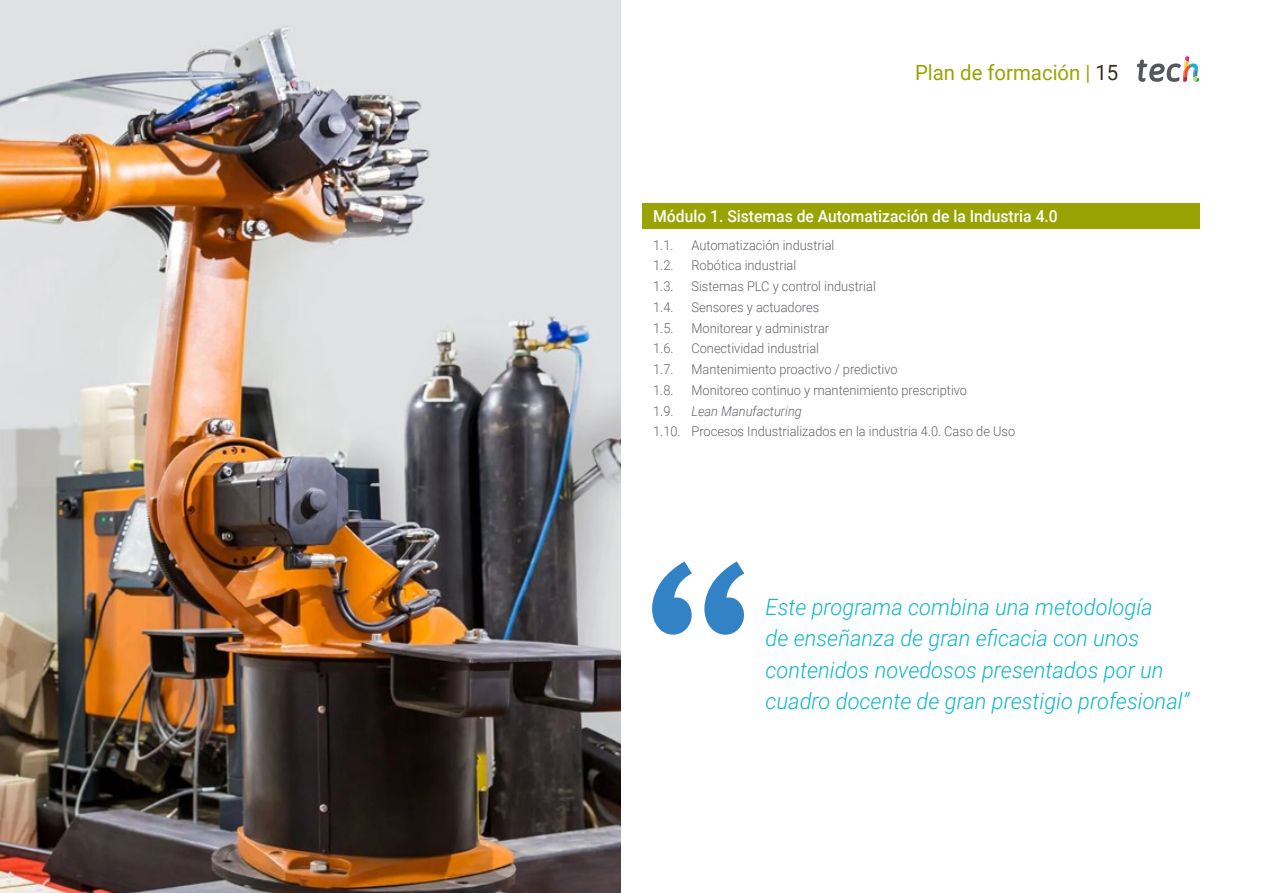
<style>
.page{position:relative;width:1263px;height:893px;background:#fff}
.page>*{position:absolute;margin:0;border:0;box-sizing:border-box;transform-origin:0 0}
.t1{font:italic 300 22.5px/31.5px "Roboto";color:#0fb6cf}
.t2{font:21px "Roboto";color:#99a303}
.t3{font:500 16.5px "Roboto";color:#fff;scale:.95 1}
.t4{font:300 13.5px "Roboto";color:#61646a;scale:.95 1}
.t5{font:italic 300 13.5px "Roboto";color:#61646a;scale:.95 1}
.s1{color:#312e20}
</style>
<div class="page">
<img style="left:0;top:0;width:621px;height:893px">
<div style="left:642px;top:204px;width:557px;height:25px;background:#99a303"></div>
<svg style="left:1137px;top:56px;width:62px;height:26px"></svg>
<svg style="left:652px;top:561px;width:92px;height:74px"></svg>
<h2 class="t2" style="left:915px;top:57px;width:205px">Plan de formación | <span class="s1">15</span></h2>
<p class="t3" style="left:653px;top:205px;width:427px">Módulo 1. Sistemas de Automatización de la Industria 4.0</p>
<p class="t4" style="left:653px;top:235px;width:23px">1.1.</p>
<p class="t4" style="left:691px;top:235px;width:152px">Automatización industrial</p>
<p class="t4" style="left:653px;top:256px;width:23px">1.2.</p>
<p class="t4" style="left:691px;top:256px;width:112px">Robótica industrial</p>
<p class="t4" style="left:653px;top:277px;width:23px">1.3.</p>
<p class="t4" style="left:691px;top:277px;width:196px">Sistemas PLC y control industrial</p>
<p class="t4" style="left:653px;top:298px;width:23px">1.4.</p>
<p class="t4" style="left:691px;top:298px;width:136px">Sensores y actuadores</p>
<p class="t4" style="left:653px;top:318px;width:23px">1.5.</p>
<p class="t4" style="left:691px;top:318px;width:146px">Monitorear y administrar</p>
<p class="t4" style="left:653px;top:339px;width:23px">1.6.</p>
<p class="t4" style="left:691px;top:339px;width:136px">Conectividad industrial</p>
<p class="t4" style="left:653px;top:360px;width:23px">1.7.</p>
<p class="t4" style="left:691px;top:360px;width:219px">Mantenimiento proactivo / predictivo</p>
<p class="t4" style="left:653px;top:381px;width:23px">1.8.</p>
<p class="t4" style="left:691px;top:381px;width:292px">Monitoreo continuo y mantenimiento prescriptivo</p>
<p class="t4" style="left:653px;top:401px;width:23px">1.9.</p>
<p class="t5" style="left:691px;top:401px;width:118px">Lean Manufacturing</p>
<p class="t4" style="left:653px;top:422px;width:383px">1.10. Procesos Industrializados en la industria 4.0. Caso de Uso</p>
<h1 class="t1" style="left:765px;top:590px;width:425px">Este programa combina una metodología<br>de enseñanza de gran eficacia con unos contenidos novedosos presentados por un cuadro docente de gran prestigio profesional”</h1>
</div>
